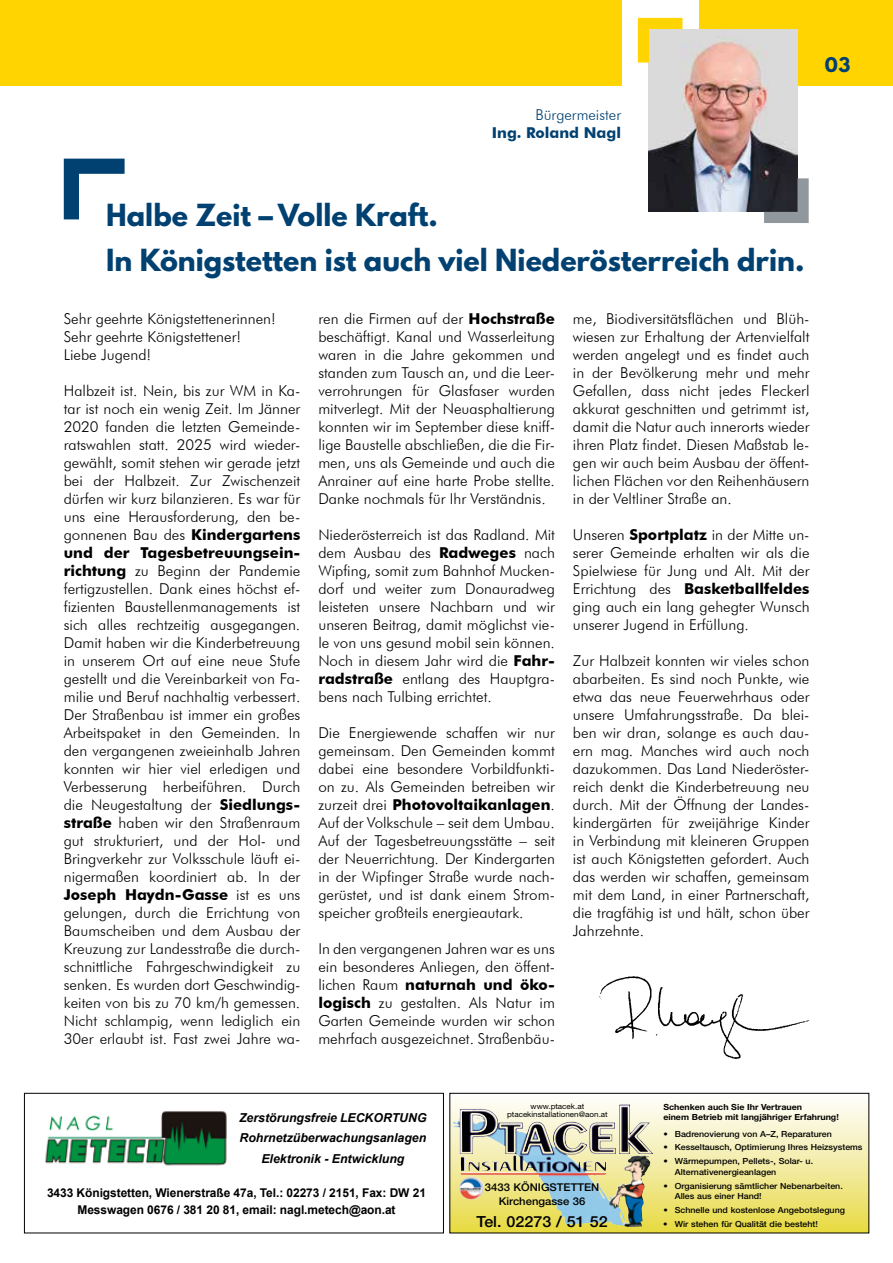
<style>
.page{position:relative;width:893px;height:1263px;background:#fff}
.page>*{position:absolute;margin:0;border:0;box-sizing:border-box;transform-origin:0 0}
.t1{font:700 27px/45px "League Spartan";color:#004171}
.t2{font:700 18px "League Spartan";color:#004171}
.t3{font:500 15.3px "Helvetica Neue";color:#000;scale:1.05 1}
.t4{font:300 15px/18px "Futura BT";color:#000;text-align:justify}
.t5{font:700 15px "Futura BT";color:#004171}
.t6{font:300 15px "Futura BT";color:#004171}
.t7{font:italic 700 12.3px/20.4px "Arial";color:#000;text-align:center}
.t8{font:700 12px/16.5px "Arial";letter-spacing:-.005em;color:#000;text-align:center}
.t9{font:500 10.65px/13.8px "Helvetica Neue";color:#000;text-align:center;scale:1.05 1}
.t10{font:500 8.4px/10.6px "Helvetica Neue";color:#000;scale:1.05 1}
.t11{font:700 8.4px/10.6px "Helvetica Neue";color:#000;scale:1.05 1}
.t12{font:7.65px/7.6px "Helvetica Neue";color:#000;text-align:center;scale:1.05 1}
.s1{font-weight:700}
</style>
<div class="page">
<div style="left:0;top:0;width:621px;height:85px;background:#ffd400"></div>
<div style="left:699px;top:0;width:194px;height:85px;background:#ffd400"></div>
<svg style="left:64px;top:159px;width:61px;height:60px"></svg>
<img style="left:649px;top:29px;width:148px;height:183px">
<svg style="left:638px;top:18px;width:44px;height:45px;background:#ead77c"></svg>
<svg style="left:764px;top:178px;width:45px;height:45px;background:#54585e"></svg>
<img style="left:599px;top:976px;width:211px;height:83px">
<svg style="left:451px;top:1101px;width:416px;height:130px;background:#ebe79b"></svg>
<img style="left:452px;top:1104px;width:201px;height:96px">
<div style="left:449px;top:1093px;width:420px;height:140px;border:1px solid #000"></div>
<div style="left:24px;top:1093px;width:420px;height:140px;border:1px solid #000"></div>
<img style="left:45px;top:1111px;width:182px;height:55px">
<p class="t6" style="left:535px;top:106px;width:87px">Bürgermeister</p>
<p class="t5" style="left:492px;top:124px;width:131px">Ing. Roland Nagl</p>
<p class="t2" style="left:825px;top:50px;width:27px">03</p>
<h1 class="t1" style="left:106px;top:192px;width:700px">Halbe Zeit – Volle Kraft.<br>In Königstetten ist auch viel Niederösterreich drin.</h1>
<p class="t4" style="left:64px;top:310px;width:214px;text-align:left">Sehr geehrte Königstettenerinnen!<br>Sehr geehrte Königstettener!<br>Liebe Jugend!</p>
<p class="t4" style="left:64px;top:382px;width:238px">Halbzeit ist. Nein, bis zur WM in Ka&shy;tar ist noch ein wenig Zeit. Im Jänner 2020 fanden die letzten Gemeinde&shy;ratswahlen statt. 2025 wird wieder&shy;gewählt, somit stehen wir gerade jetzt bei der Halbzeit. Zur Zwischenzeit dürfen wir kurz bilanzieren. Es war für uns eine Herausforderung, den be&shy;gonnenen Bau des <span class="s1">Kindergartens und der Tagesbetreuungsein&shy;richtung</span> zu Beginn der Pandemie fertigzustellen. Dank eines höchst ef&shy;fizienten Baustellenmanagements ist sich alles rechtzeitig ausgegangen.<br>Damit haben wir die Kinderbetreuung in unserem Ort auf eine neue Stufe gestellt und die Vereinbarkeit von Fa&shy;milie und Beruf nachhaltig verbessert.<br>Der Straßenbau ist immer ein großes Arbeitspaket in den Gemeinden. In den vergangenen zweieinhalb Jahren konnten wir hier viel erledigen und Verbesserung herbeiführen. Durch die Neugestaltung der <span class="s1">Siedlungs&shy;straße</span> haben wir den Straßenraum gut strukturiert, und der Hol- und Bringverkehr zur Volksschule läuft ei&shy;nigermaßen koordiniert ab. In der <span class="s1">Joseph Haydn-Gasse</span> ist es uns gelungen, durch die Errichtung von Baumscheiben und dem Ausbau der Kreuzung zur Landesstraße die durch&shy;schnittliche Fahrgeschwindigkeit zu senken. Es wurden dort Geschwindig&shy;keiten von bis zu 70 km/h gemessen.<br>Nicht schlampig, wenn lediglich ein 30er erlaubt ist. Fast zwei Jahre wa-</p>
<p class="t4" style="left:318px;top:310px;width:238px">ren die Firmen auf der <span class="s1">Hochstraße </span>beschäftigt. Kanal und Wasserleitung waren in die Jahre gekommen und standen zum Tausch an, und die Leer&shy;verrohrungen für Glasfaser wurden mitverlegt. Mit der Neuasphaltierung konnten wir im September diese kniff&shy;lige Baustelle abschließen, die die Fir&shy;men, uns als Gemeinde und auch die Anrainer auf eine harte Probe stellte.<br>Danke nochmals für Ihr Verständnis.</p>
<p class="t4" style="left:318px;top:526px;width:238px">Niederösterreich ist das Radland. Mit dem Ausbau des <span class="s1">Radweges</span> nach Wipfing, somit zum Bahnhof Mucken&shy;dorf und weiter zum Donauradweg leisteten unsere Nachbarn und wir unseren Beitrag, damit möglichst vie&shy;le von uns gesund mobil sein können.<br>Noch in diesem Jahr wird die <span class="s1">Fahr&shy;radstraße</span> entlang des Hauptgra&shy;bens nach Tulbing errichtet.</p>
<p class="t4" style="left:318px;top:724px;width:238px">Die Energiewende schaffen wir nur gemeinsam. Den Gemeinden kommt dabei eine besondere Vorbildfunkti&shy;on zu. Als Gemeinden betreiben wir zurzeit drei <span class="s1">Photovoltaikanlagen</span>.<br>Auf der Volkschule – seit dem Umbau.<br>Auf der Tagesbetreuungsstätte – seit der Neuerrichtung. Der Kindergarten in der Wipfinger Straße wurde nach&shy;gerüstet, und ist dank einem Strom&shy;speicher großteils energieautark.</p>
<p class="t4" style="left:318px;top:940px;width:238px">In den vergangenen Jahren war es uns ein besonderes Anliegen, den öffent&shy;lichen Raum <span class="s1">naturnah und öko&shy;logisch</span> zu gestalten. Als Natur im Garten Gemeinde wurden wir schon mehrfach ausgezeichnet. Straßenbäu-</p>
<p class="t4" style="left:573px;top:310px;width:238px">me, Biodiversitätsflächen und Blüh&shy;wiesen zur Erhaltung der Artenvielfalt werden angelegt und es findet auch in der Bevölkerung mehr und mehr Gefallen, dass nicht jedes Fleckerl akkurat geschnitten und getrimmt ist, damit die Natur auch innerorts wieder ihren Platz findet. Diesen Maßstab le&shy;gen wir auch beim Ausbau der öffent&shy;lichen Flächen vor den Reihenhäusern in der Veltliner Straße an.</p>
<p class="t4" style="left:573px;top:526px;width:238px">Unseren <span class="s1">Sportplatz</span> in der Mitte un&shy;serer Gemeinde erhalten wir als die Spielwiese für Jung und Alt. Mit der Errichtung des <span class="s1">Basketballfeldes </span>ging auch ein lang gehegter Wunsch unserer Jugend in Erfüllung.</p>
<p class="t4" style="left:573px;top:652px;width:238px">Zur Halbzeit konnten wir vieles schon abarbeiten. Es sind noch Punkte, wie etwa das neue Feuerwehrhaus oder unsere Umfahrungsstraße. Da blei&shy;ben wir dran, solange es auch dau&shy;ern mag. Manches wird auch noch dazukommen. Das Land Niederöster&shy;reich denkt die Kinderbetreuung neu durch. Mit der Öffnung der Landes&shy;kindergärten für zweijährige Kinder in Verbindung mit kleineren Gruppen ist auch Königstetten gefordert. Auch das werden wir schaffen, gemeinsam mit dem Land, in einer Partnerschaft, die tragfähig ist und hält, schon über Jahrzehnte.</p>
<p class="t7" style="left:239px;top:1108px;width:189px">Zerstörungsfreie LECKORTUNG<br>Rohrnetzüberwachungsanlagen<br>Elektronik - Entwicklung</p>
<p class="t8" style="left:47px;top:1185px;width:380px">3433 Königstetten, Wienerstraße 47a, Tel.: 02273 / 2151, Fax: DW 21<br>Messwagen 0676 / 381 20 81, email: nagl.metech@aon.at</p>
<p class="t12" style="left:507px;top:1102px;width:97px">www.ptacek.at ptacekinstallationen@aon.at</p>
<p class="t9" style="left:485px;top:1180px;width:110px">3433 KÖNIGSTETTEN<br>Kirchengasse 36</p>
<p class="t3" style="left:477px;top:1213px;width:126px">Tel. 02273 / 51 52</p>
<p class="t11" style="left:663px;top:1101px;width:169px">Schenken auch Sie Ihr Vertrauen<br>einem Betrieb mit langjähriger Erfahrung!</p>
<p class="t10" style="left:663px;top:1128px;width:162px">• Badrenovierung von A–Z, Reparaturen</p>
<p class="t10" style="left:663px;top:1142px;width:191px">• Kesseltausch, Optimierung Ihres Heizsystems</p>
<p class="t10" style="left:675px;top:1156px;width:133px;text-indent:-11px">• Wärmepumpen, Pellets-, Solar- u.<br>Alternativenergieanlagen</p>
<p class="t10" style="left:675px;top:1180px;width:162px;text-indent:-11px">• Organisierung sämtlicher Nebenarbeiten.<br>Alles aus einer Hand!</p>
<p class="t10" style="left:663px;top:1205px;width:175px">• Schnelle und kostenlose Angebotslegung</p>
<p class="t10" style="left:663px;top:1218px;width:149px">• Wir stehen für Qualität die besteht!</p>
</div>
